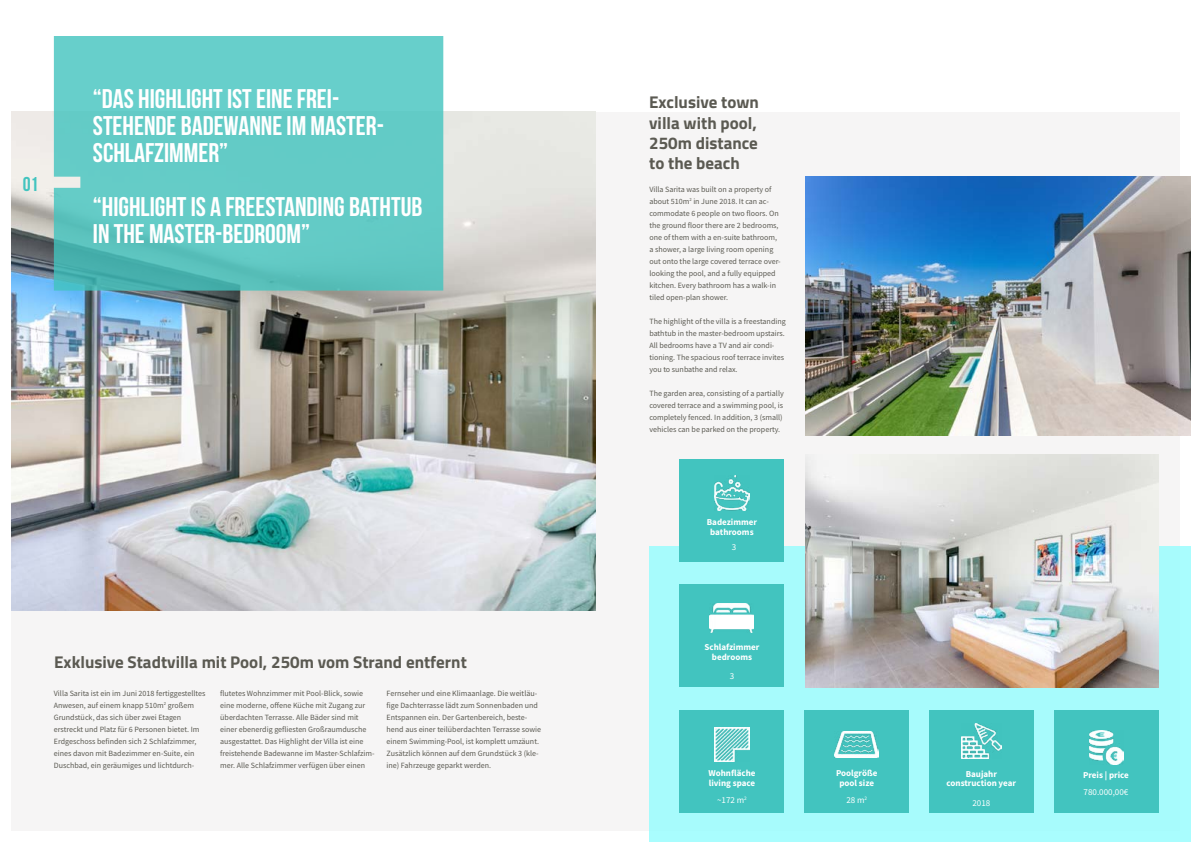
<style>
.page{position:relative;width:1191px;height:842px;background:#fff}
.page>*{position:absolute;margin:0;border:0;box-sizing:border-box;transform-origin:0 0}
.t1{font:27px/27px "Bebas Neue";color:#fff}
.t2{font:20px "Bebas Neue";color:#42c4bf}
.t3{font:700 17px/20.4px "Titillium Web";color:#5b5a52}
.t4{font:700 9px/9.7px "Source Sans Pro";color:#fff;text-align:center}
.t5{font:9px "Source Sans Pro";color:#fff}
.t6{font:8px/12px "Source Sans Pro";color:#5b5a52}
</style>
<div class="page">
<div style="left:11px;top:112px;width:1168px;height:719px;background:#f6f5f5"></div>
<div style="left:649px;top:546px;width:542px;height:296px;background:#a7fbfc"></div>
<img style="left:11px;top:112px;width:584px;height:498px">
<img style="left:805px;top:176px;width:386px;height:259px">
<svg style="left:54px;top:36px;width:389px;height:255px;background:#62c9c5"></svg>
<div style="left:679px;top:459px;width:105px;height:102px;background:#42c4bf"></div>
<img style="left:714px;top:476px;width:36px;height:34px">
<div style="left:1053px;top:711px;width:105px;height:102px;background:#42c4bf"></div>
<div style="left:804px;top:711px;width:105px;height:102px;background:#42c4bf"></div>
<img style="left:835px;top:732px;width:43px;height:25px">
<div style="left:929px;top:711px;width:104px;height:102px;background:#42c4bf"></div>
<img style="left:961px;top:723px;width:40px;height:35px">
<div style="left:679px;top:584px;width:105px;height:102px;background:#42c4bf"></div>
<img style="left:710px;top:604px;width:43px;height:28px">
<img style="left:805px;top:455px;width:353px;height:233px">
<div style="left:679px;top:711px;width:105px;height:102px;background:#42c4bf"></div>
<img style="left:714px;top:727px;width:35px;height:35px">
<img style="left:1090px;top:730px;width:33px;height:34px">
<h2 class="t2" style="left:23px;top:173px;width:17px">01</h2>
<h1 class="t1" style="left:93px;top:85px;width:292px">“DAS HIGHLIGHT IST EINE FREI-<br>STEHENDE BADEWANNE IM MASTER-<br>SCHLAFZIMMER”</h1>
<h1 class="t1" style="left:93px;top:193px;width:331px">“HIGHLIGHT IS A FREESTANDING BATHTUB<br>IN THE MASTER-BEDROOM”</h1>
<h3 class="t3" style="left:54px;top:651px;width:414px">Exklusive Stadtvilla mit Pool, 250m vom Strand entfernt</h3>
<p class="t6" style="left:54px;top:687px;width:153px">Villa Sarita ist ein im Juni 2018 fertiggestelltes Anwesen, auf einem knapp 510m<sup>2</sup> großem Grundstück, das sich über zwei Etagen erstreckt und Platz für 6 Personen bietet. Im Erdgeschoss befinden sich 2 Schlafzimmer, eines davon mit Badezimmer en-Suite, ein Duschbad, ein geräumiges und lichtdurch-</p>
<p class="t6" style="left:220px;top:687px;width:156px">flutetes Wohnzimmer mit Pool-Blick, sowie eine moderne, offene Küche mit Zugang zur überdachten Terrasse. Alle Bäder sind mit einer ebenerdig gefliesten Großraumdusche ausgestattet. Das Highlight der Villa ist eine freistehende Badewanne im Master-Schlafzim&shy;mer. Alle Schlafzimmer verfügen über einen</p>
<p class="t6" style="left:386px;top:687px;width:156px">Fernseher und eine Klimaanlage. Die weitläu&shy;fige Dachterrasse lädt zum Sonnenbaden und Entspannen ein. Der Gartenbereich, beste&shy;hend aus einer teilüberdachten Terrasse sowie einem Swimming-Pool, ist komplett umzäunt.<br>Zusätzlich können auf dem Grundstück 3 (kle&shy;ine) Fahrzeuge geparkt werden.</p>
<h3 class="t3" style="left:649px;top:91px;width:111px">Exclusive town villa with pool,<br>250m distance to the beach</h3>
<p class="t6" style="left:649px;top:183px;width:133px">Villa Sarita was built on a property of about 510m<sup>2</sup> in June 2018. It can ac&shy;commodate 6 people on two floors. On the ground floor there are 2 bedrooms, one of them with a en-suite bathroom, a shower, a large living room opening out onto the large covered terrace over&shy;looking the pool, and a fully equipped kitchen. Every bathroom has a walk-in tiled open-plan shower.</p>
<p class="t6" style="left:649px;top:315px;width:138px">The highlight of the villa is a freestanding bathtub in the master-bedroom upstairs.<br>All bedrooms have a TV and air condi&shy;tioning. The spacious roof terrace invites you to sunbathe and relax.</p>
<p class="t6" style="left:649px;top:387px;width:136px">The garden area, consisting of a partially covered terrace and a swimming pool, is completely fenced. In addition, 3 (small) vehicles can be parked on the property.</p>
<p class="t4" style="left:707px;top:517px;width:52px">Badezimmer bathrooms</p>
<p class="t5" style="left:732px;top:542px;width:6px">3</p>
<p class="t4" style="left:704px;top:642px;width:56px">Schlafzimmer bedrooms</p>
<p class="t5" style="left:729px;top:670px;width:6px">3</p>
<p class="t4" style="left:708px;top:768px;width:48px;text-align:left">Wohnfläche living space</p>
<p class="t5" style="left:717px;top:794px;width:31px">~172 m<sup>2</sup></p>
<p class="t4" style="left:836px;top:768px;width:43px">Poolgröße pool size</p>
<p class="t5" style="left:846px;top:794px;width:22px">28 m<sup>2</sup></p>
<p class="t4" style="left:946px;top:769px;width:71px">Baujahr construction year</p>
<p class="t5" style="left:972px;top:797px;width:19px">2018</p>
<p class="t4" style="left:1083px;top:770px;width:47px">Preis | price</p>
<p class="t5" style="left:1083px;top:786px;width:46px">780.000,00€</p>
</div>
